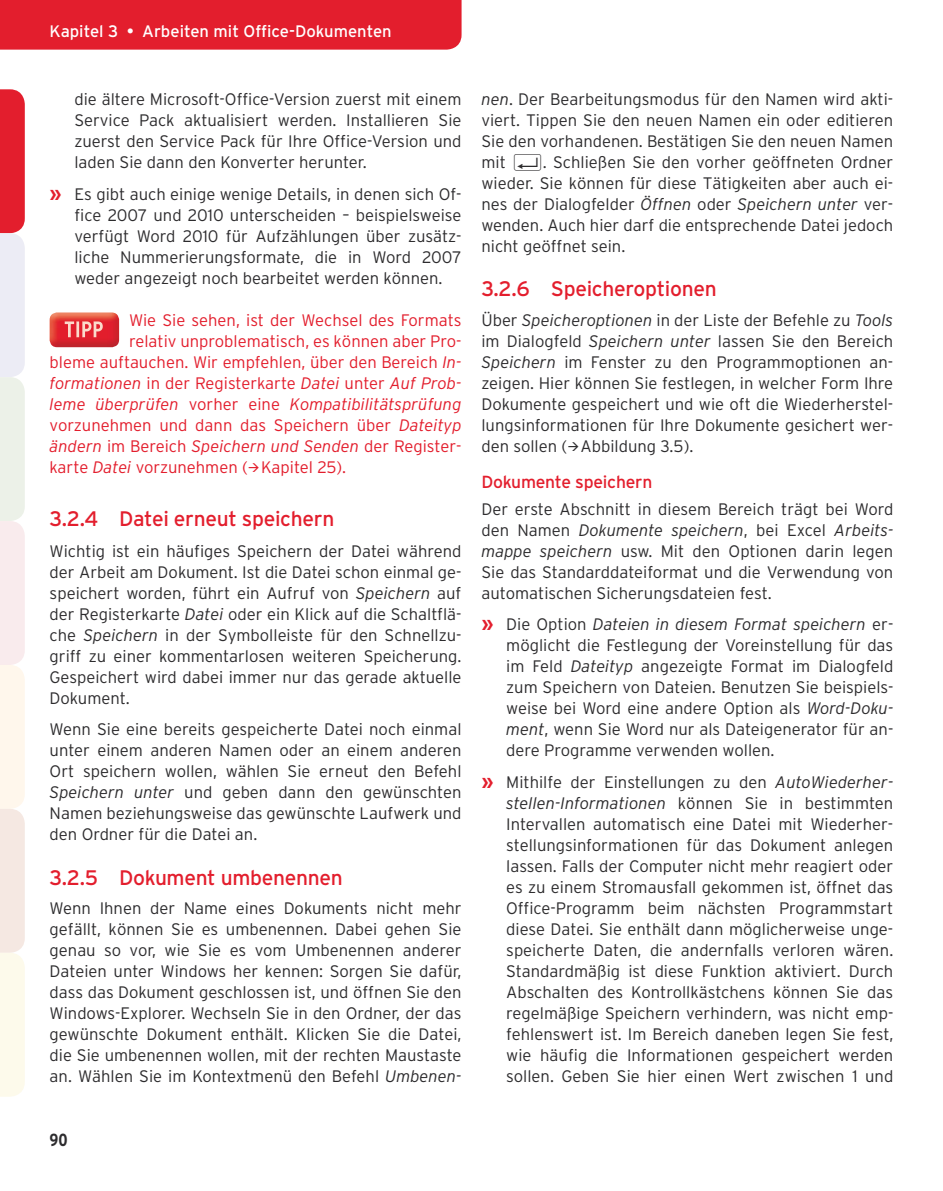
<style>
.page{position:relative;width:943px;height:1191px;background:#fff}
.page>*{position:absolute;margin:0;border:0;box-sizing:border-box;transform-origin:0 0}
.t1{font:21px "Interstate";letter-spacing:-.015em;color:#e31e2d}
.t2{font:17.5px "Interstate";letter-spacing:-.015em;color:#e31e2d}
.t3{font:700 condensed 17.5px "Interstate";color:#2d2c2e}
.t4{font:300 16.62px/21px "Interstate";color:#2d2c2e;text-align:justify}
.t5{font:300 16.62px "Interstate";color:#e31e2d}
.t6{font:italic 300 16.62px "Interstate";color:#e31e2d}
.t7{font:16.62px "Interstate";color:#fff}
.s1{font-weight:700;font-size:19.25px;color:#e31e2d}
.s2{font-style:italic}
.s3{font-style:normal}
.s4{font-family:"Keyboard Full Normal";font-weight:400}
</style>
<div class="page">
<div style="left:0;top:0;width:461px;height:50px;background:#e31e2d"></div>
<svg style="left:0;top:89px;width:25px;height:1007px;background:#f3d3d1"></svg>
<img style="left:50px;top:312px;width:69px;height:35px">
<img style="left:65px;top:321px;width:38px;height:16px">
<p class="t7" style="left:50px;top:22px;width:343px">Kapitel 3 • Arbeiten mit Office-Dokumenten</p>
<p class="t4" style="left:74px;top:89px;width:388px">die ältere Microsoft-Office-Version zuerst mit einem Service Pack aktualisiert werden. Installieren Sie zuerst den Service Pack für Ihre Office-Version und laden Sie dann den Konverter herunter.</p>
<p class="t4" style="left:74px;top:183px;width:388px;text-indent:-25px"><span class="s1">»</span> Es gibt auch einige wenige Details, in denen sich Of&shy;fice 2007 und 2010 unterscheiden – beispielsweise verfügt Word 2010 für Aufzählungen über zusätz&shy;liche Nummerierungsformate, die in Word 2007 weder angezeigt noch bearbeitet werden können.</p>
<p class="t5" style="left:129px;top:310px;width:334px">Wie Sie sehen, ist der Wechsel des Formats</p>
<p class="t5" style="left:129px;top:331px;width:334px">relativ unproblematisch, es können aber Pro-</p>
<p class="t5" style="left:50px;top:352px;width:413px">bleme auftauchen. Wir empfehlen, über den Bereich <span class="s2">In-</span></p>
<p class="t6" style="left:50px;top:373px;width:413px">formationen <span class="s3">in der Registerkarte</span> Datei <span class="s3">unter</span> Auf Prob-</p>
<p class="t6" style="left:50px;top:394px;width:413px">leme überprüfen <span class="s3">vorher eine</span> Kompatibilitätsprüfung</p>
<p class="t5" style="left:50px;top:415px;width:413px">vorzunehmen und dann das Speichern über <span class="s2">Dateityp</span></p>
<p class="t6" style="left:50px;top:436px;width:413px">ändern <span class="s3">im Bereich</span> Speichern und Senden <span class="s3">der Register-</span></p>
<p class="t5" style="left:50px;top:457px;width:298px">karte <span class="s2">Datei</span> vorzunehmen (→Kapitel 25).</p>
<p class="t1" style="left:50px;top:507px;width:286px">3.2.4 Datei erneut speichern</p>
<p class="t4" style="left:50px;top:540px;width:413px">Wichtig ist ein häufiges Speichern der Datei während der Arbeit am Dokument. Ist die Datei schon einmal ge&shy;speichert worden, führt ein Aufruf von <span class="s2">Speichern</span> auf der Registerkarte <span class="s2">Datei</span> oder ein Klick auf die Schaltflä&shy;che <span class="s2">Speichern</span> in der Symbolleiste für den Schnellzu&shy;griff zu einer kommentarlosen weiteren Speicherung.<br>Gespeichert wird dabei immer nur das gerade aktuelle Dokument.</p>
<p class="t4" style="left:50px;top:718px;width:413px">Wenn Sie eine bereits gespeicherte Datei noch einmal unter einem anderen Namen oder an einem anderen Ort speichern wollen, wählen Sie erneut den Befehl <span class="s2">Speichern unter</span> und geben dann den gewünschten Namen beziehungsweise das gewünschte Laufwerk und den Ordner für die Datei an.</p>
<p class="t1" style="left:50px;top:865px;width:295px">3.2.5 Dokument umbenennen</p>
<p class="t4" style="left:50px;top:897px;width:413px">Wenn Ihnen der Name eines Dokuments nicht mehr gefällt, können Sie es umbenennen. Dabei gehen Sie genau so vor, wie Sie es vom Umbenennen anderer Dateien unter Windows her kennen: Sorgen Sie dafür, dass das Dokument geschlossen ist, und öffnen Sie den Windows-Explorer. Wechseln Sie in den Ordner, der das gewünschte Dokument enthält. Klicken Sie die Datei, die Sie umbenennen wollen, mit der rechten Maustaste an. Wählen Sie im Kontextmenü den Befehl <span class="s2">Umbenen-</span></p>
<p class="t3" style="left:50px;top:1129px;width:20px">90</p>
<p class="t4" style="left:481px;top:88px;width:413px"><span class="s2">nen</span>. Der Bearbeitungsmodus für den Namen wird akti&shy;viert. Tippen Sie den neuen Namen ein oder editieren Sie den vorhandenen. Bestätigen Sie den neuen Namen mit <span class="s4">Æ</span>. Schließen Sie den vorher geöffneten Ordner wieder. Sie können für diese Tätigkeiten aber auch ei&shy;nes der Dialogfelder <span class="s2">Öffnen</span> oder <span class="s2">Speichern unter</span> ver&shy;wenden. Auch hier darf die entsprechende Datei jedoch nicht geöffnet sein.</p>
<p class="t1" style="left:481px;top:277px;width:237px">3.2.6 Speicheroptionen</p>
<p class="t4" style="left:481px;top:309px;width:413px">Über <span class="s2">Speicheroptionen</span> in der Liste der Befehle zu <span class="s2">Tools </span>im Dialogfeld <span class="s2">Speichern unter</span> lassen Sie den Bereich <span class="s2">Speichern</span> im Fenster zu den Programmoptionen an&shy;zeigen. Hier können Sie festlegen, in welcher Form Ihre Dokumente gespeichert und wie oft die Wiederherstel&shy;lungsinformationen für Ihre Dokumente gesichert wer&shy;den sollen (→Abbildung 3.5).</p>
<p class="t2" style="left:481px;top:472px;width:172px">Dokumente speichern</p>
<p class="t4" style="left:481px;top:498px;width:413px">Der erste Abschnitt in diesem Bereich trägt bei Word den Namen <span class="s2">Dokumente speichern</span>, bei Excel <span class="s2">Arbeits&shy;mappe speichern</span> usw. Mit den Optionen darin legen Sie das Standarddateiformat und die Verwendung von automatischen Sicherungsdateien fest.</p>
<p class="t4" style="left:506px;top:614px;width:388px;text-indent:-25px"><span class="s1">»</span> Die Option <span class="s2">Dateien in diesem Format speichern</span> er&shy;möglicht die Festlegung der Voreinstellung für das im Feld <span class="s2">Dateityp</span> angezeigte Format im Dialogfeld zum Speichern von Dateien. Benutzen Sie beispiels&shy;weise bei Word eine andere Option als <span class="s2">Word-Doku&shy;ment</span>, wenn Sie Word nur als Dateigenerator für an&shy;dere Programme verwenden wollen.</p>
<p class="t4" style="left:506px;top:771px;width:388px;text-indent:-25px"><span class="s1">»</span> Mithilfe der Einstellungen zu den <span class="s2">AutoWiederher&shy;stellen-Informationen</span> können Sie in bestimmten Intervallen automatisch eine Datei mit Wiederher&shy;stellungsinformationen für das Dokument anlegen lassen. Falls der Computer nicht mehr reagiert oder es zu einem Stromausfall gekommen ist, öffnet das Office-Programm beim nächsten Programmstart diese Datei. Sie enthält dann möglicherweise unge&shy;speicherte Daten, die andernfalls verloren wären.<br>Standardmäßig ist diese Funktion aktiviert. Durch Abschalten des Kontrollkästchens können Sie das regelmäßige Speichern verhindern, was nicht emp&shy;fehlenswert ist. Im Bereich daneben legen Sie fest, wie häufig die Informationen gespeichert werden sollen. Geben Sie hier einen Wert zwischen 1 und</p>
</div>
